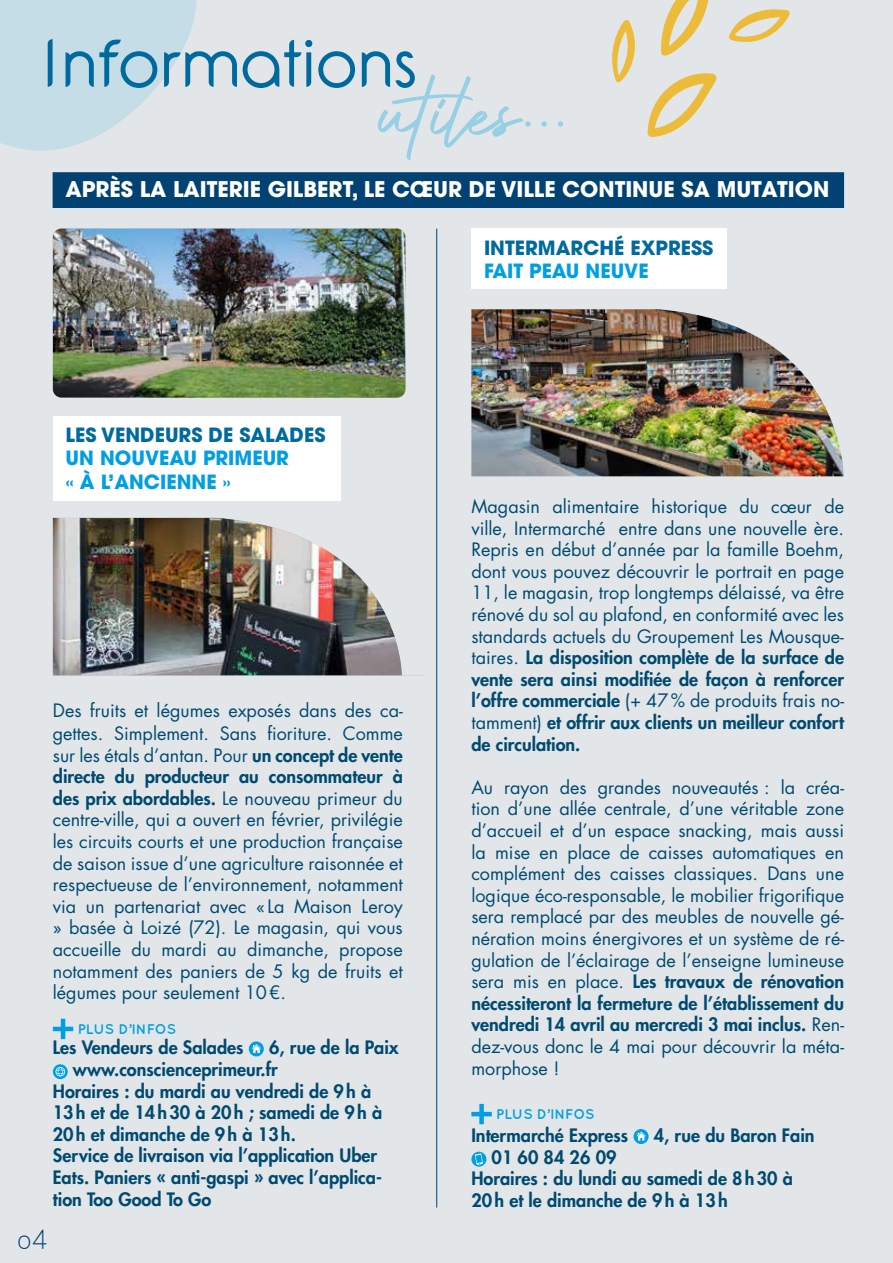
<style>
.page{position:relative;width:893px;height:1263px;background:#e2e6e8}
.page>*{position:absolute;margin:0;border:0;box-sizing:border-box;transform-origin:0 0}
.t1{font:107.7px "Authentic Signature";color:#97cfe5}
.t2{font:71.85px "Shadeerah Demo";color:#006a9f}
.t3{font:200 27px "Nunito";color:#024273}
.t4{font:700 21.45px "Avant Garde LT";color:#fff}
.t5{font:700 19.5px/23.4px "Avant Garde LT";color:#009fe3}
.t6{font:700 19.5px "Avant Garde LT";color:#006a9f}
.t7{font:18px/21.6px "Futura Std";color:#004a71;text-align:justify}
.t8{font:800 18px/21.6px "Futura Std";color:#004a71}
.t9{font:700 13.95px "Quicksand";color:#009fe3}
.s1{font-weight:800}
</style>
<div class="page">
<svg style="left:0;top:0;width:198px;height:152px;background:#cbdfe6"></svg>
<hr style="left:436px;top:229px;width:1px;height:978px;background:#024273">
<svg style="left:610px;top:20px;width:26px;height:62px;background:#e6d299"></svg>
<svg style="left:647px;top:72px;width:71px;height:100px;background:#e4dcc1"></svg>
<svg style="left:660px;top:0;width:50px;height:57px;background:#e5d5a4"></svg>
<svg style="left:728px;top:10px;width:62px;height:32px;background:#e6d39e"></svg>
<div style="left:471px;top:229px;width:256px;height:60px;background:#fff"></div>
<svg style="left:471px;top:1104px;width:21px;height:20px"></svg>
<svg style="left:634px;top:1129px;width:15px;height:15px"></svg>
<svg style="left:637px;top:1132px;width:9px;height:8px"></svg>
<svg style="left:471px;top:1152px;width:15px;height:15px"></svg>
<svg style="left:475px;top:1153px;width:8px;height:12px"></svg>
<img style="left:471px;top:309px;width:373px;height:167px">
<div style="left:53px;top:416px;width:287px;height:85px;background:#fff"></div>
<div style="left:403px;top:518px;width:21px;height:157px;background:#e2e6e8"></div>
<img style="left:53px;top:518px;width:350px;height:157px">
<svg style="left:53px;top:1019px;width:20px;height:20px"></svg>
<div style="left:249px;top:1041px;width:15px;height:15px;background:#009fe3;border-radius:50%"></div>
<svg style="left:252px;top:1044px;width:9px;height:9px"></svg>
<svg style="left:53px;top:1064px;width:15px;height:15px"></svg>
<svg style="left:56px;top:1067px;width:9px;height:9px"></svg>
<img style="left:53px;top:229px;width:352px;height:169px">
<div style="left:53px;top:172px;width:791px;height:36px;background:#024273;border:2px solid #024273"></div>
<h2 class="t2" style="left:43px;top:38px;width:375px">Informations</h2>
<h1 class="t1" style="left:378px;top:53px;width:191px">utiles...</h1>
<p class="t4" style="left:66px;top:176px;width:765px">APRÈS LA LAITERIE GILBERT, LE CŒUR DE VILLE CONTINUE SA MUTATION</p>
<p class="t6" style="left:66px;top:422px;width:261px">LES VENDEURS DE SALADES</p>
<p class="t5" style="left:66px;top:446px;width:225px">UN NOUVEAU PRIMEUR « À L’ANCIENNE »</p>
<p class="t7" style="left:53px;top:700px;width:351px">Des fruits et légumes exposés dans des ca&shy;gettes. Simplement. Sans fioriture. Comme sur les étals d’antan. Pour <span class="s1">un concept de vente directe du producteur au consommateur à des prix abordables.</span> Le nouveau primeur du centre-ville, qui a ouvert en février, privilégie les circuits courts et une production française de saison issue d’une agriculture raisonnée et respectueuse de l’environnement, notamment via un partenariat avec « La Maison Leroy » basée à Loizé (72). Le magasin, qui vous accueille du mardi au dimanche, propose notamment des paniers de 5 kg de fruits et légumes pour seulement 10€.</p>
<p class="t9" style="left:78px;top:1020px;width:100px">PLUS D’INFOS</p>
<p class="t8" style="left:53px;top:1037px;width:192px">Les Vendeurs de Salades</p>
<p class="t8" style="left:269px;top:1037px;width:131px">6, rue de la Paix</p>
<p class="t8" style="left:73px;top:1058px;width:206px">www.conscienceprimeur.fr</p>
<p class="t8" style="left:53px;top:1080px;width:320px">Horaires : du mardi au vendredi de 9h à</p>
<p class="t8" style="left:53px;top:1102px;width:331px">13h et de 14h30 à 20h ; samedi de 9h à</p>
<p class="t8" style="left:53px;top:1123px;width:245px">20h et dimanche de 9h à 13h.</p>
<p class="t8" style="left:53px;top:1145px;width:326px">Service de livraison via l’application Uber</p>
<p class="t8" style="left:53px;top:1166px;width:331px">Eats. Paniers « anti-gaspi » avec l’applica-</p>
<p class="t8" style="left:53px;top:1188px;width:160px">tion Too Good To Go</p>
<h3 class="t3" style="left:17px;top:1220px;width:32px">o4</h3>
<p class="t6" style="left:484px;top:235px;width:231px">INTERMARCHÉ EXPRESS</p>
<p class="t5" style="left:484px;top:259px;width:166px">FAIT PEAU NEUVE</p>
<p class="t7" style="left:471px;top:496px;width:374px">Magasin alimentaire historique du cœur de ville, Intermarché entre dans une nouvelle ère.<br>Repris en début d’année par la famille Boehm, dont vous pouvez découvrir le portrait en page 11, le magasin, trop longtemps délaissé, va être rénové du sol au plafond, en conformité avec les standards actuels du Groupement Les Mousque&shy;taires. <span class="s1">La disposition complète de la surface de vente sera ainsi modifiée de façon à renforcer l’offre commerciale</span> (+ 47% de produits frais no&shy;tamment) <span class="s1">et offrir aux clients un meilleur confort de circulation.</span></p>
<p class="t7" style="left:471px;top:777px;width:374px">Au rayon des grandes nouveautés : la créa&shy;tion d’une allée centrale, d’une véritable zone d’accueil et d’un espace snacking, mais aussi la mise en place de caisses automatiques en complément des caisses classiques. Dans une logique éco-responsable, le mobilier frigorifique sera remplacé par des meubles de nouvelle gé&shy;nération moins énergivores et un système de ré&shy;gulation de l’éclairage de l’enseigne lumineuse sera mis en place. <span class="s1">Les travaux de rénovation nécessiteront la fermeture de l’établissement du vendredi 14 avril au mercredi 3 mai inclus.</span> Ren&shy;dez-vous donc le 4 mai pour découvrir la méta&shy;morphose !</p>
<p class="t9" style="left:496px;top:1105px;width:100px">PLUS D’INFOS</p>
<p class="t8" style="left:471px;top:1124px;width:158px">Intermarché Express</p>
<p class="t8" style="left:654px;top:1124px;width:162px">4, rue du Baron Fain</p>
<p class="t8" style="left:471px;top:1146px;width:323px;text-indent:20px">01 60 84 26 09<br>Horaires : du lundi au samedi de 8h30 à<br>20h et le dimanche de 9h à 13h</p>
</div>
